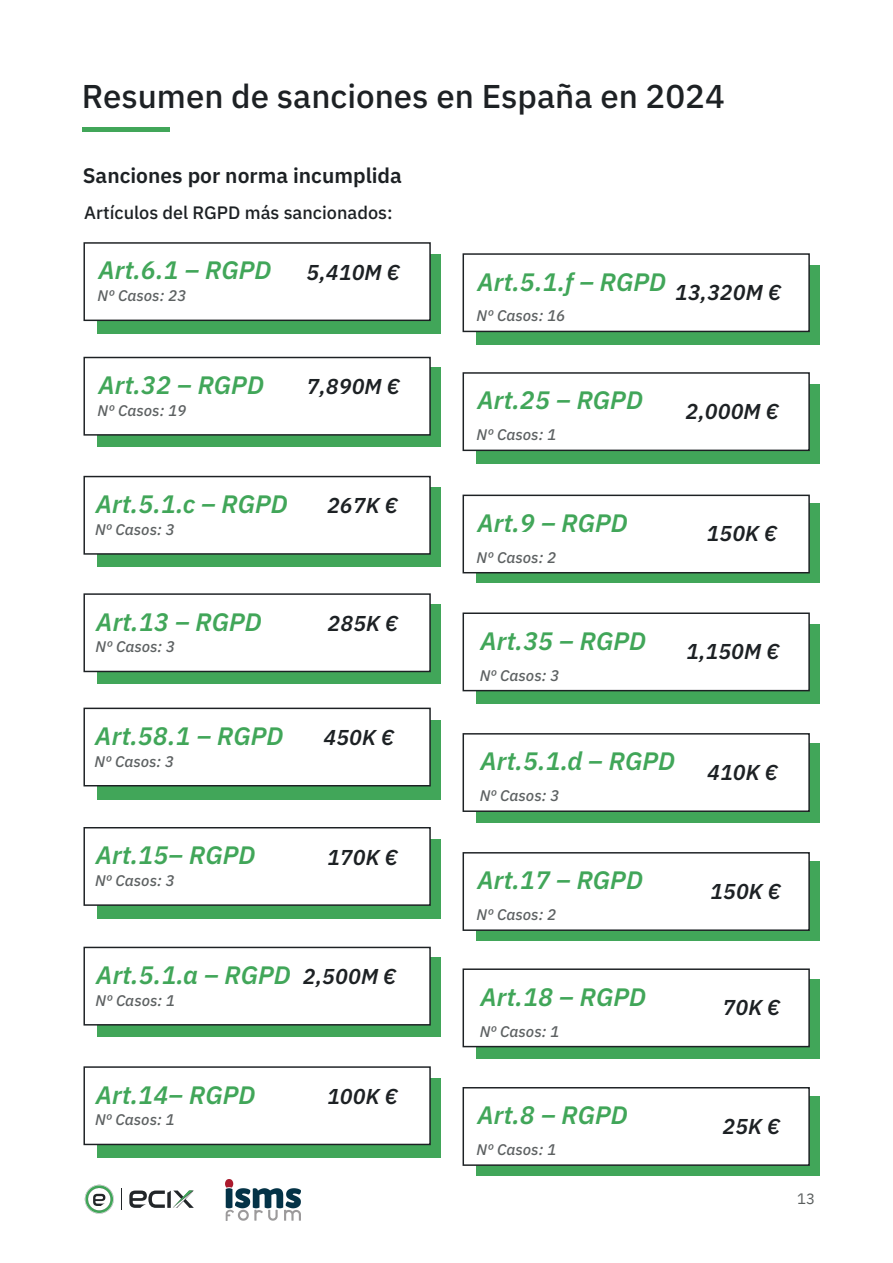
<style>
.page{position:relative;width:893px;height:1263px;background:#fff}
.page>*{position:absolute;margin:0;border:0;box-sizing:border-box;transform-origin:0 0}
.t1{font:500 33px "IBM Plex Sans";color:#1d2124}
.t2{font:italic 600 25.2px "IBM Plex Sans";color:#41a659}
.t3{font:italic 600 21.6px "IBM Plex Sans";color:#1d2124}
.t4{font:600 21px "IBM Plex Sans";color:#1d2124}
.t5{font:500 18px "IBM Plex Sans";color:#1d2124}
.t6{font:italic 500 15.45px "IBM Plex Sans";color:#5d6162}
.t7{font:15px "IBM Plex Sans";color:#595d5d}
.s1{font-size:21.6px;color:#1d2124}
</style>
<div class="page">
<img style="left:225px;top:1179px;width:75px;height:41px">
<hr style="left:83px;top:127px;width:87px;height:4px;background:#41a659">
<svg style="left:85px;top:1185px;width:29px;height:29px"></svg>
<svg style="left:121px;top:1188px;width:1px;height:22px"></svg>
<svg style="left:129px;top:1191px;width:65px;height:17px"></svg>
<div style="left:97px;top:254px;width:343px;height:80px;background:#41a659"></div>
<div style="left:83px;top:242px;width:348px;height:79px;background:#fff;border:1px solid #1d2124"></div>
<div style="left:476px;top:266px;width:343px;height:79px;background:#41a659"></div>
<div style="left:462px;top:253px;width:347px;height:79px;background:#fff;border:1px solid #1d2124"></div>
<div style="left:97px;top:367px;width:343px;height:80px;background:#41a659"></div>
<div style="left:83px;top:357px;width:348px;height:79px;background:#fff;border:1px solid #1d2124"></div>
<div style="left:97px;top:488px;width:343px;height:79px;background:#41a659"></div>
<div style="left:83px;top:476px;width:348px;height:79px;background:#fff;border:1px solid #1d2124"></div>
<div style="left:476px;top:504px;width:343px;height:79px;background:#41a659"></div>
<div style="left:462px;top:495px;width:347px;height:78px;background:#fff;border:1px solid #1d2124"></div>
<div style="left:97px;top:604px;width:343px;height:80px;background:#41a659"></div>
<div style="left:83px;top:593px;width:348px;height:79px;background:#fff;border:1px solid #1d2124"></div>
<div style="left:476px;top:625px;width:343px;height:79px;background:#41a659"></div>
<div style="left:462px;top:613px;width:347px;height:78px;background:#fff;border:1px solid #1d2124"></div>
<div style="left:97px;top:720px;width:343px;height:79px;background:#41a659"></div>
<div style="left:83px;top:708px;width:348px;height:78px;background:#fff;border:1px solid #1d2124"></div>
<div style="left:476px;top:744px;width:343px;height:79px;background:#41a659"></div>
<div style="left:462px;top:733px;width:347px;height:79px;background:#fff;border:1px solid #1d2124"></div>
<div style="left:97px;top:839px;width:343px;height:79px;background:#41a659"></div>
<div style="left:83px;top:827px;width:348px;height:79px;background:#fff;border:1px solid #1d2124"></div>
<div style="left:476px;top:861px;width:343px;height:80px;background:#41a659"></div>
<div style="left:462px;top:852px;width:347px;height:79px;background:#fff;border:1px solid #1d2124"></div>
<div style="left:97px;top:958px;width:343px;height:79px;background:#41a659"></div>
<div style="left:83px;top:947px;width:348px;height:79px;background:#fff;border:1px solid #1d2124"></div>
<div style="left:476px;top:979px;width:343px;height:80px;background:#41a659"></div>
<div style="left:462px;top:968px;width:347px;height:79px;background:#fff;border:1px solid #1d2124"></div>
<div style="left:97px;top:1078px;width:343px;height:80px;background:#41a659"></div>
<div style="left:83px;top:1066px;width:348px;height:79px;background:#fff;border:1px solid #1d2124"></div>
<div style="left:476px;top:1096px;width:343px;height:80px;background:#41a659"></div>
<div style="left:462px;top:1087px;width:347px;height:79px;background:#fff;border:1px solid #1d2124"></div>
<div style="left:476px;top:384px;width:343px;height:80px;background:#41a659"></div>
<div style="left:462px;top:372px;width:347px;height:79px;background:#fff;border:1px solid #1d2124"></div>
<h1 class="t1" style="left:82px;top:71px;width:644px">Resumen de sanciones en España en 2024</h1>
<p class="t4" style="left:83px;top:159px;width:321px">Sanciones por norma incumplida</p>
<p class="t5" style="left:84px;top:199px;width:310px">Artículos del RGPD más sancionados:</p>
<p class="t2" style="left:98px;top:251px;width:175px">Art.6.1 – RGPD</p>
<p class="t3" style="left:306px;top:255px;width:95px">5,410M €</p>
<p class="t6" style="left:98px;top:284px;width:90px">Nº Casos: 23</p>
<p class="t2" style="left:98px;top:365px;width:167px">Art.32 – RGPD</p>
<p class="t3" style="left:306px;top:370px;width:95px">7,890M €</p>
<p class="t6" style="left:98px;top:398px;width:90px">Nº Casos: 19</p>
<p class="t2" style="left:477px;top:262px;width:305px">Art.5.1.f – RGPD <sub>13,320M</sub> <sub>€</sub></p>
<p class="t6" style="left:476px;top:304px;width:90px">Nº Casos: 16</p>
<p class="t2" style="left:477px;top:381px;width:167px">Art.25 – RGPD</p>
<p class="t6" style="left:476px;top:423px;width:81px">Nº Casos: 1</p>
<p class="t3" style="left:685px;top:394px;width:95px">2,000M €</p>
<p class="t2" style="left:96px;top:484px;width:194px">Art.5.1.c – RGPD</p>
<p class="t3" style="left:327px;top:489px;width:72px">267K €</p>
<p class="t6" style="left:95px;top:517px;width:81px">Nº Casos: 3</p>
<p class="t2" style="left:477px;top:503px;width:152px">Art.9 – RGPD</p>
<p class="t6" style="left:476px;top:545px;width:81px">Nº Casos: 2</p>
<p class="t3" style="left:706px;top:517px;width:72px">150K €</p>
<p class="t2" style="left:96px;top:602px;width:167px">Art.13 – RGPD</p>
<p class="t3" style="left:327px;top:606px;width:72px">285K €</p>
<p class="t6" style="left:95px;top:635px;width:81px">Nº Casos: 3</p>
<p class="t2" style="left:480px;top:621px;width:167px">Art.35 – RGPD</p>
<p class="t6" style="left:479px;top:663px;width:81px">Nº Casos: 3</p>
<p class="t3" style="left:686px;top:635px;width:95px">1,150M €</p>
<p class="t2" style="left:95px;top:716px;width:190px">Art.58.1 – RGPD</p>
<p class="t3" style="left:323px;top:721px;width:72px">450K €</p>
<p class="t6" style="left:94px;top:749px;width:81px">Nº Casos: 3</p>
<p class="t2" style="left:480px;top:742px;width:196px">Art.5.1.d – RGPD</p>
<p class="t6" style="left:479px;top:784px;width:81px">Nº Casos: 3</p>
<p class="t2" style="left:96px;top:835px;width:161px">Art.15– RGPD</p>
<p class="t3" style="left:327px;top:840px;width:72px">170K €</p>
<p class="t6" style="left:95px;top:869px;width:81px">Nº Casos: 3</p>
<p class="t2" style="left:477px;top:861px;width:167px">Art.17 – RGPD</p>
<p class="t6" style="left:476px;top:903px;width:81px">Nº Casos: 2</p>
<p class="t2" style="left:96px;top:955px;width:301px">Art.5.1.a – RGPD <span class="s1">2,500M €</span></p>
<p class="t6" style="left:95px;top:988px;width:81px">Nº Casos: 1</p>
<p class="t2" style="left:480px;top:977px;width:167px">Art.18 – RGPD</p>
<p class="t6" style="left:479px;top:1019px;width:81px">Nº Casos: 1</p>
<p class="t3" style="left:707px;top:755px;width:72px">410K €</p>
<p class="t3" style="left:710px;top:874px;width:72px">150K €</p>
<p class="t3" style="left:722px;top:990px;width:60px">70K €</p>
<p class="t2" style="left:96px;top:1075px;width:161px">Art.14– RGPD</p>
<p class="t3" style="left:327px;top:1079px;width:72px">100K €</p>
<p class="t6" style="left:95px;top:1108px;width:81px">Nº Casos: 1</p>
<p class="t2" style="left:477px;top:1095px;width:152px">Art.8 – RGPD</p>
<p class="t6" style="left:476px;top:1138px;width:81px">Nº Casos: 1</p>
<p class="t3" style="left:722px;top:1109px;width:60px">25K €</p>
<p class="t7" style="left:797px;top:1187px;width:19px">13</p>
</div>
